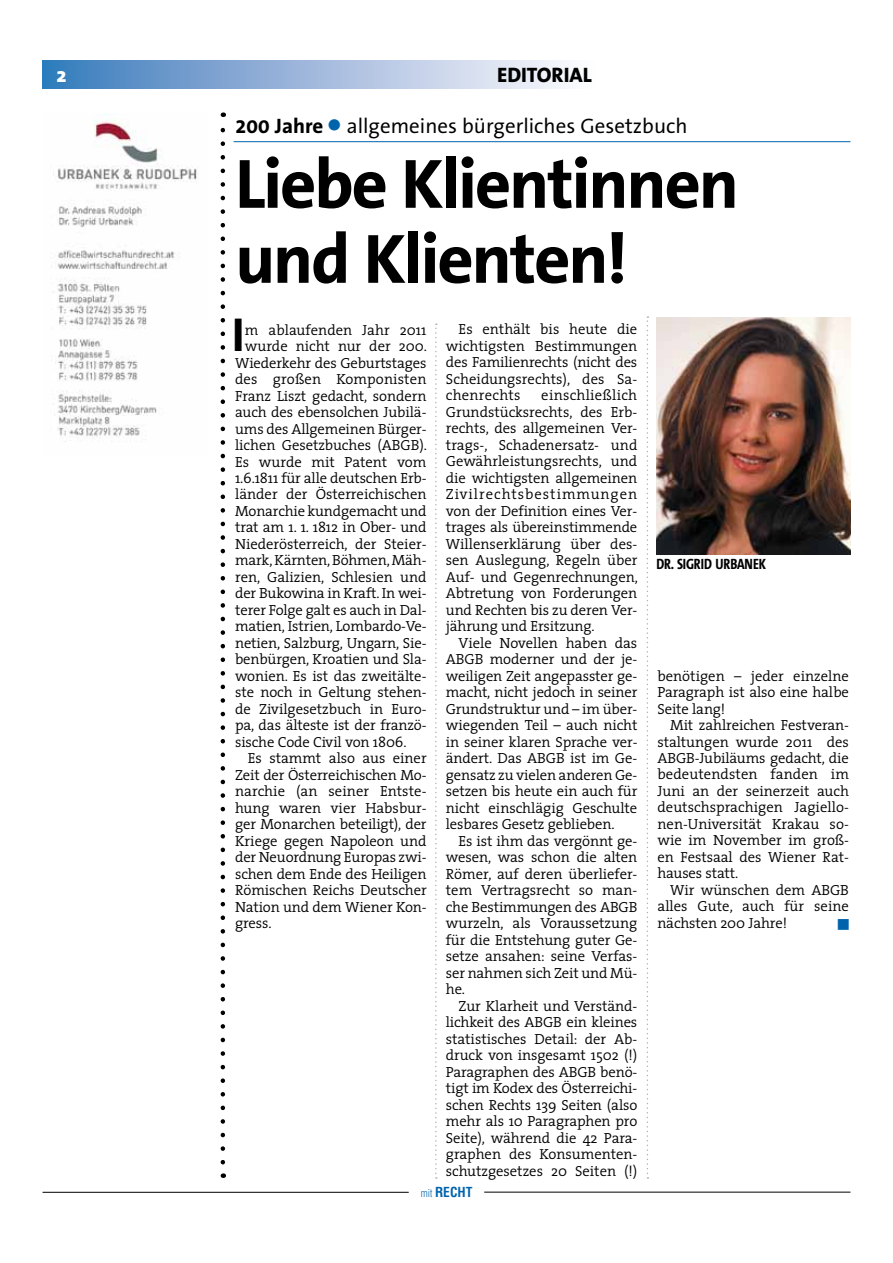
<style>
.page{position:relative;width:893px;height:1263px;background:#fff}
.page>*{position:absolute;margin:0;border:0;box-sizing:border-box;transform-origin:0 0}
.t1{font:700 70.5px/75px "The Sans Correspondence";letter-spacing:-.03em;color:#000}
.t2{font:700 48px "The Sans Correspondence";color:#000}
.t3{font:21px "The Sans Correspondence";color:#000}
.t4{font:800 21px "The Sans";color:#000}
.t5{font:800 21px "The Sans";color:#fff}
.t6{font:700 15px "The Sans Condensed";letter-spacing:-.01em;color:#000}
.t7{font:300 14.7px/16.5px "The Serif";letter-spacing:-.01em;color:#000;text-align:justify}
.t8{font:300 14.7px "The Serif";letter-spacing:.01em;color:#000}
.t9{font:14.7px "Zapf Dingbats";color:#0064ad}
.t10{font:700 condensed 13.5px "Helvetica";color:#0064ad}
.s1{font-weight:700}
.s2{color:#0064ad}
.s3{font-weight:300;font-size:10.5px}
</style>
<div class="page">
<div style="left:43px;top:60px;width:551px;height:28px;background:linear-gradient(to right,#3a7abc,#fffcff)"></div>
<hr style="left:43px;top:1192px;width:366px;height:1px;background:#000">
<hr style="left:484px;top:1192px;width:366px;height:1px;background:#000">
<svg style="left:221px;top:113px;width:4px;height:1049px"></svg>
<img style="left:51px;top:113px;width:146px;height:329px">
<img style="left:657px;top:317px;width:193px;height:238px">
<hr style="left:234px;top:141px;width:616px;height:1px;background:#0064ad">
<svg style="left:435px;top:323px;width:2px;height:856px"></svg>
<svg style="left:647px;top:316px;width:1px;height:863px"></svg>
<h3 class="t5" style="left:57px;top:57px;width:12px">2</h3>
<h3 class="t4" style="left:497px;top:57px;width:96px">EDITORIAL</h3>
<h3 class="t3" style="left:235px;top:115px;width:454px"><span class="s1">200 Jahre</span> <span class="s2">●</span> allgemeines bürgerliches Gesetzbuch</h3>
<h1 class="t1" style="left:235px;top:149px;width:505px">Liebe Klientinnen und Klienten!</h1>
<h2 class="t2" style="left:232px;top:308px;width:15px">I</h2>
<p class="t7" style="left:245px;top:321px;width:183px">m ablaufenden Jahr 2011</p>
<p class="t7" style="left:446px;top:321px;width:193px;text-indent:13px">Es enthält bis heute die wichtigsten Bestimmungen des Familienrechts (nicht des Scheidungsrechts), des Sa&shy;chenrechts</p>
<p class="t7" style="left:245px;top:337px;width:184px">wurde nicht nur der 200.</p>
<p class="t7" style="left:235px;top:354px;width:193px">Wiederkehr des Geburtstages</p>
<p class="t8" style="left:235px;top:367px;width:193px">des großen Komponisten</p>
<p class="t7" style="left:235px;top:387px;width:193px">Franz Liszt gedacht, sondern</p>
<p class="t7" style="left:235px;top:403px;width:193px">auch des ebensolchen Jubilä-</p>
<p class="t7" style="left:235px;top:420px;width:193px">ums des Allgemeinen Bürger-</p>
<p class="t7" style="left:235px;top:436px;width:193px">lichen Gesetzbuches (ABGB).</p>
<p class="t7" style="left:235px;top:453px;width:193px">Es wurde mit Patent vom</p>
<p class="t7" style="left:235px;top:469px;width:193px">1.6.1811 für alle deutschen Erb-</p>
<p class="t7" style="left:235px;top:486px;width:193px">länder der Österreichischen</p>
<p class="t7" style="left:235px;top:502px;width:193px">Monarchie kundgemacht und</p>
<p class="t7" style="left:235px;top:519px;width:193px">trat am 1. 1. 1812 in Ober- und</p>
<p class="t7" style="left:235px;top:535px;width:193px">Niederösterreich, der Steier-</p>
<p class="t7" style="left:235px;top:552px;width:193px">mark, Kärnten, Böhmen, Mäh-</p>
<p class="t7" style="left:235px;top:568px;width:193px">ren, Galizien, Schlesien und</p>
<p class="t7" style="left:235px;top:585px;width:193px">der Bukowina in Kraft. In wei-</p>
<p class="t7" style="left:235px;top:601px;width:193px">terer Folge galt es auch in Dal-</p>
<p class="t7" style="left:235px;top:618px;width:193px">matien, Istrien, Lombardo-Ve-</p>
<p class="t7" style="left:235px;top:634px;width:193px">netien, Salzburg, Ungarn, Sie-</p>
<p class="t7" style="left:235px;top:651px;width:193px">benbürgen, Kroatien und Sla-</p>
<p class="t7" style="left:235px;top:667px;width:193px">wonien. Es ist das zweitälte-</p>
<p class="t7" style="left:235px;top:684px;width:193px">ste noch in Geltung stehen-</p>
<p class="t7" style="left:235px;top:700px;width:193px">de Zivilgesetzbuch in Euro-</p>
<p class="t7" style="left:235px;top:717px;width:193px">pa, das älteste ist der franzö-</p>
<p class="t7" style="left:235px;top:733px;width:173px">sische Code Civil von 1806.</p>
<p class="t7" style="left:248px;top:750px;width:180px">Es stammt also aus einer</p>
<p class="t7" style="left:235px;top:766px;width:193px">Zeit der Österreichischen Mo-</p>
<p class="t7" style="left:235px;top:783px;width:193px">narchie (an seiner Entste-</p>
<p class="t7" style="left:235px;top:799px;width:193px">hung waren vier Habsbur-</p>
<p class="t7" style="left:235px;top:816px;width:193px">ger Monarchen beteiligt), der</p>
<p class="t7" style="left:235px;top:832px;width:193px">Kriege gegen Napoleon und</p>
<p class="t7" style="left:235px;top:849px;width:193px">der Neuordnung Europas zwi-</p>
<p class="t7" style="left:235px;top:865px;width:193px">schen dem Ende des Heiligen</p>
<p class="t7" style="left:235px;top:882px;width:193px">Römischen Reichs Deutscher</p>
<p class="t7" style="left:235px;top:898px;width:193px">Nation und dem Wiener Kon-</p>
<p class="t7" style="left:235px;top:915px;width:38px">gress.</p>
<p class="t7" style="left:446px;top:387px;width:194px;text-indent:95px">einschließlich Grundstücksrechts, des Erb&shy;rechts, des allgemeinen Ver&shy;trags-, Schadenersatz- und Gewährleistungsrechts, und die wichtigsten allgemeinen Zivilrechtsbestimmungen von der Definition eines Ver&shy;trages als übereinstimmende Willenserklärung über des&shy;sen Auslegung, Regeln über Auf- und Gegenrechnungen, Abtretung von Forderungen und Rechten bis zu deren Ver&shy;jährung und Ersitzung.</p>
<p class="t7" style="left:446px;top:634px;width:193px;text-indent:13px">Viele Novellen haben das ABGB moderner und der je&shy;weiligen Zeit angepasster ge&shy;macht, nicht jedoch in seiner Grundstruktur und – im über&shy;wiegenden Teil – auch nicht in seiner klaren Sprache ver&shy;ändert. Das ABGB ist im Ge&shy;gensatz zu vielen anderen Ge&shy;setzen bis heute ein auch für nicht einschlägig Geschulte lesbares Gesetz geblieben.</p>
<p class="t7" style="left:446px;top:832px;width:193px;text-indent:13px">Es ist ihm das vergönnt ge&shy;wesen, was schon die alten Römer, auf deren überliefer&shy;tem Vertragsrecht so man&shy;che Bestimmungen des ABGB wurzeln, als Voraussetzung für die Entstehung guter Ge&shy;setze ansahen: seine Verfas&shy;ser nahmen sich Zeit und Mü&shy;he.</p>
<p class="t7" style="left:446px;top:997px;width:193px;text-indent:13px">Zur Klarheit und Verständ&shy;lichkeit des ABGB ein kleines statistisches Detail: der Ab&shy;druck von insgesamt 1502 (!)<br>Paragraphen des ABGB benö&shy;tigt im Kodex des Österreichi&shy;schen Rechts 139 Seiten (also mehr als 10 Paragraphen pro Seite), während die 42 Para&shy;graphen des Konsumenten&shy;schutzgesetzes 20 Seiten (!)</p>
<p class="t6" style="left:656px;top:555px;width:111px">DR. SIGRID URBANEK</p>
<p class="t7" style="left:657px;top:667px;width:193px">benötigen – jeder einzelne Paragraph ist also eine halbe Seite lang!</p>
<p class="t7" style="left:657px;top:716px;width:193px;text-indent:13px">Mit zahlreichen Festveran&shy;staltungen wurde 2011 des ABGB-Jubiläums gedacht, die bedeutendsten fanden im Juni an der seinerzeit auch deutschsprachigen Jagiello&shy;nen-Universität Krakau so&shy;wie im November im groß&shy;en Festsaal des Wiener Rat&shy;hauses statt.</p>
<p class="t7" style="left:657px;top:881px;width:193px;text-indent:13px">Wir wünschen dem ABGB alles Gute, auch für seine nächsten 200 Jahre!</p>
<p class="t9" style="left:838px;top:916px;width:13px">■</p>
<p class="t10" style="left:421px;top:1183px;width:53px"><span class="s3">mit</span> RECHT</p>
</div>
